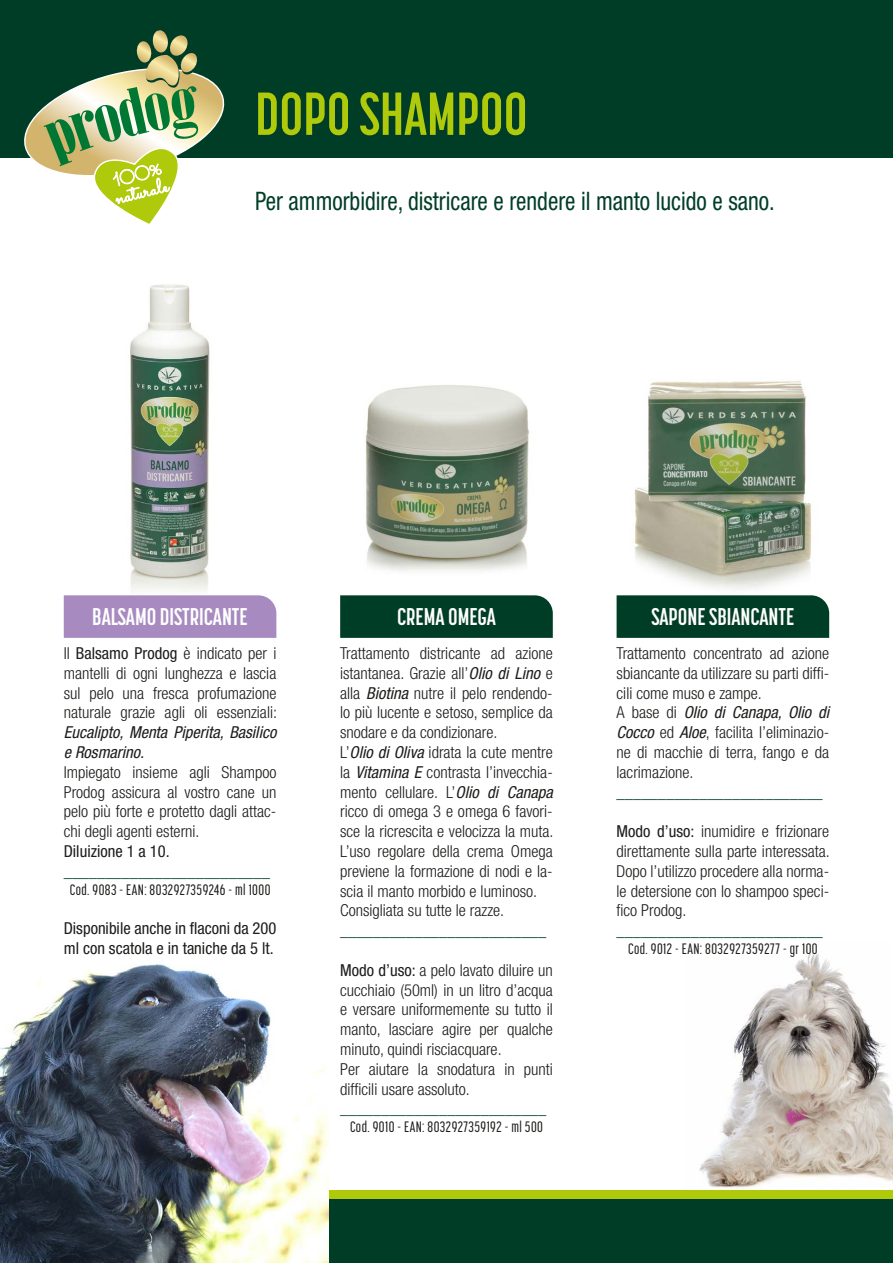
<style>
.page{position:relative;width:893px;height:1263px;background:#fff}
.page>*{position:absolute;margin:0;border:0;box-sizing:border-box;transform-origin:0 0}
.t1{font:700 60px "Korolev Compressed";color:#afca0b}
.t2{font:condensed 25.5px "Helvetica Neue LT Std";color:#003d27;scale:.91 1}
.t3{font:700 24px "Korolev Compressed";color:#fff}
.t4{font:300 condensed 16.5px/19.8px "Helvetica Neue LT Std";color:#1d1d1b}
.t5{font:900 condensed 16.5px "Helvetica Neue LT Std";color:#003d27}
.t6{font:condensed 16.5px/19.8px "Helvetica Neue LT Std";color:#1d1d1b}
.t7{font:italic condensed 16.5px/19.8px "Helvetica Neue LT Std";color:#1d1d1b}
.t8{font:500 15px "Korolev Compressed";letter-spacing:.03em;color:#1d1d1b}
.s1{font-weight:400;font-style:italic}
.s2{font-weight:400}
</style>
<div class="page">
<img style="left:685px;top:953px;width:208px;height:238px">
<div style="left:0;top:1199px;width:893px;height:64px;background:#003d27"></div>
<div style="left:0;top:1191px;width:893px;height:8px;background:#afca0b"></div>
<img style="left:365px;top:385px;width:165px;height:186px">
<img style="left:130px;top:284px;width:80px;height:309px">
<img style="left:634px;top:381px;width:178px;height:208px">
<div style="left:64px;top:595px;width:212px;height:43px;background:#a78bc0"></div>
<div style="left:340px;top:595px;width:213px;height:43px;background:#003d27"></div>
<div style="left:617px;top:595px;width:212px;height:43px;background:#003d27"></div>
<img style="left:0;top:964px;width:329px;height:299px">
<div style="left:0;top:0;width:893px;height:157px;background:#003d27"></div>
<svg style="left:17px;top:30px;width:212px;height:194px"></svg>
<h1 class="t1" style="left:255px;top:80px;width:274px">DOPO SHAMPOO</h1>
<h2 class="t2" style="left:255px;top:186px;width:572px">Per ammorbidire, districare e rendere il manto lucido e sano.</h2>
<h3 class="t3" style="left:92px;top:603px;width:157px">BALSAMO DISTRICANTE</h3>
<h3 class="t3" style="left:397px;top:603px;width:100px">CREMA OMEGA</h3>
<h3 class="t3" style="left:651px;top:603px;width:145px">SAPONE SBIANCANTE</h3>
<p class="t4" style="left:340px;top:643px;width:215px">Trattamento districante ad azione istantanea. Grazie all’<span class="s1">Olio di Lino</span> e alla <span class="s1">Biotina</span> nutre il pelo rendendo&shy;lo più lucente e setoso, semplice da snodare e da condizionare.<br>L’<span class="s1">Olio di Oliva</span> idrata la cute mentre la <span class="s1">Vitamina E</span> contrasta l’invecchia&shy;mento cellulare. L’<span class="s1">Olio di Canapa </span>ricco di omega 3 e omega 6 favori&shy;sce la ricrescita e velocizza la muta.<br>L’uso regolare della crema Omega previene la formazione di nodi e la&shy;scia il manto morbido e luminoso.<br>Consigliata su tutte le razze.</p>
<p class="t5" style="left:340px;top:920px;width:208px">_________________________</p>
<p class="t4" style="left:340px;top:960px;width:214px"><span class="s2">Modo d’uso:</span> a pelo lavato diluire un cucchiaio (50ml) in un litro d’acqua e versare uniformemente su tutto il manto, lasciare agire per qualche minuto, quindi risciacquare.<br>Per aiutare la snodatura in punti difficili usare assoluto.</p>
<p class="t5" style="left:340px;top:1098px;width:208px">_________________________</p>
<p class="t8" style="left:350px;top:1119px;width:194px">Cod. 9010 - EAN: 8032927359192 - ml 500</p>
<p class="t4" style="left:64px;top:643px;width:215px;text-align:justify">Il <span class="s2">Balsamo Prodog</span> è indicato per i mantelli di ogni lunghezza e lascia sul pelo una fresca profumazione naturale grazie agli oli essenziali:</p>
<p class="t7" style="left:64px;top:723px;width:214px">Eucalipto, Menta Piperita, Basilico e Rosmarino.</p>
<p class="t4" style="left:64px;top:762px;width:214px;text-align:justify">Impiegato insieme agli Shampoo Prodog assicura al vostro cane un pelo più forte e protetto dagli attac&shy;chi degli agenti esterni.</p>
<p class="t6" style="left:64px;top:841px;width:107px">Diluizione 1 a 10.</p>
<p class="t5" style="left:64px;top:860px;width:208px">_________________________</p>
<p class="t8" style="left:70px;top:881px;width:202px">Cod. 9083 - EAN: 8032927359246 - ml 1000</p>
<p class="t6" style="left:64px;top:919px;width:214px">Disponibile anche in flaconi da 200 ml con scatola e in taniche da 5 lt.</p>
<p class="t4" style="left:617px;top:643px;width:214px">Trattamento concentrato ad azione sbiancante da utilizzare su parti diffi&shy;cili come muso e zampe.<br>A base di <span class="s1">Olio di Canapa, Olio di<br>Cocco</span> ed <span class="s1">Aloe</span>, facilita l’eliminazio&shy;ne di macchie di terra, fango e da lacrimazione.</p>
<p class="t5" style="left:617px;top:781px;width:208px">_________________________</p>
<p class="t4" style="left:617px;top:821px;width:215px;text-align:justify"><span class="s2">Modo d’uso:</span> inumidire e frizionare direttamente sulla parte interessata.<br>Dopo l’utilizzo procedere alla norma&shy;le detersione con lo shampoo speci&shy;fico Prodog.</p>
<p class="t5" style="left:617px;top:920px;width:208px">_________________________</p>
<p class="t8" style="left:628px;top:941px;width:191px">Cod. 9012 - EAN: 8032927359277 - gr 100</p>
</div>
